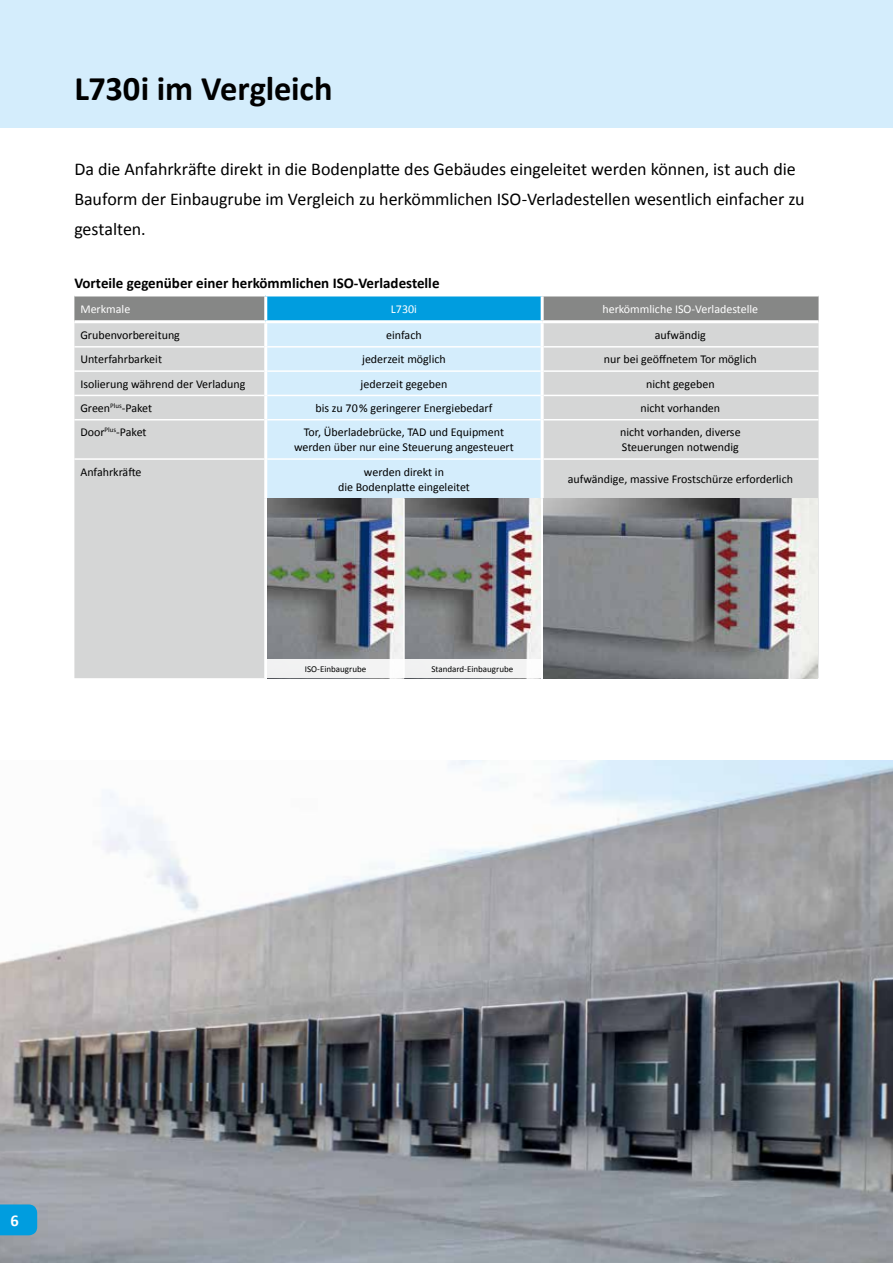
<style>
.page{position:relative;width:893px;height:1263px;background:#fff}
.page>*{position:absolute;margin:0;border:0;box-sizing:border-box;transform-origin:0 0}
.t1{font:700 34.5px "Calibri";letter-spacing:-.005em;color:#000}
.t2{font:18px/30px "Calibri";letter-spacing:-.005em;color:#000}
.t3{font:700 16.5px "Calibri";color:#fff}
.t4{font:700 15px "Calibri";color:#000}
.t5{font:12px/15px "Calibri";color:#000;text-align:center}
.t6{font:12px "Calibri";color:#fff}
.t7{font:9px "Calibri";color:#000}
</style>
<div class="page">
<img style="left:0;top:760px;width:893px;height:503px">
<div style="left:0;top:0;width:893px;height:128px;background:#d4edfc"></div>
<div style="left:74px;top:296px;width:745px;height:24px;background:#868786"></div>
<div style="left:266px;top:296px;width:276px;height:26px;background:#009ddf"></div>
<div style="left:74px;top:323px;width:745px;height:355px;background:#d5d6d6"></div>
<div style="left:267px;top:323px;width:274px;height:175px;background:#d4edfc"></div>
<hr style="left:267px;top:458px;width:274px;height:2px;background:#fff">
<hr style="left:544px;top:458px;width:275px;height:2px;background:#fff">
<hr style="left:267px;top:346px;width:274px;height:2px;background:#fff">
<hr style="left:544px;top:346px;width:275px;height:2px;background:#fff">
<hr style="left:267px;top:370px;width:274px;height:2px;background:#fff">
<hr style="left:544px;top:370px;width:275px;height:2px;background:#fff">
<hr style="left:267px;top:395px;width:274px;height:1px;background:#fff">
<hr style="left:544px;top:395px;width:275px;height:1px;background:#fff">
<hr style="left:267px;top:419px;width:274px;height:1px;background:#fff">
<hr style="left:544px;top:419px;width:275px;height:1px;background:#fff">
<hr style="left:74px;top:458px;width:190px;height:2px;background:#fff">
<hr style="left:74px;top:346px;width:190px;height:2px;background:#fff">
<hr style="left:74px;top:370px;width:190px;height:2px;background:#fff">
<hr style="left:74px;top:395px;width:190px;height:1px;background:#fff">
<hr style="left:74px;top:419px;width:190px;height:1px;background:#fff">
<hr style="left:266px;top:320px;width:276px;height:3px;background:#fff">
<hr style="left:264px;top:296px;width:3px;height:24px;background:#fff">
<hr style="left:541px;top:296px;width:3px;height:24px;background:#fff">
<hr style="left:264px;top:323px;width:3px;height:24px;background:#fff">
<hr style="left:541px;top:323px;width:3px;height:24px;background:#fff">
<hr style="left:264px;top:347px;width:3px;height:24px;background:#fff">
<hr style="left:541px;top:347px;width:3px;height:24px;background:#fff">
<hr style="left:264px;top:371px;width:3px;height:24px;background:#fff">
<hr style="left:541px;top:371px;width:3px;height:24px;background:#fff">
<hr style="left:264px;top:395px;width:3px;height:25px;background:#fff">
<hr style="left:541px;top:395px;width:3px;height:25px;background:#fff">
<hr style="left:264px;top:420px;width:3px;height:39px;background:#fff">
<hr style="left:541px;top:420px;width:3px;height:39px;background:#fff">
<hr style="left:264px;top:459px;width:3px;height:39px;background:#fff">
<hr style="left:541px;top:459px;width:3px;height:39px;background:#fff">
<hr style="left:264px;top:498px;width:3px;height:180px;background:#fff">
<hr style="left:541px;top:498px;width:3px;height:180px;background:#fff">
<img style="left:405px;top:498px;width:136px;height:162px">
<img style="left:267px;top:498px;width:136px;height:162px">
<hr style="left:403px;top:498px;width:2px;height:180px;background:#fff">
<div style="left:267px;top:660px;width:137px;height:18px;background:#f2f2f3"></div>
<div style="left:404px;top:660px;width:137px;height:18px;background:#f2f2f3"></div>
<img style="left:543px;top:498px;width:274px;height:180px">
<svg style="left:0;top:1204px;width:37px;height:31px"></svg>
<h1 class="t1" style="left:74px;top:67px;width:260px">L730i im Vergleich</h1>
<h2 class="t2" style="left:74px;top:153px;width:732px">Da die Anfahrkräfte direkt in die Bodenplatte des Gebäudes eingeleitet werden können, ist auch die<br>Bauform der Einbaugrube im Vergleich zu herkömmlichen ISO-Verladestellen wesentlich einfacher zu gestalten.</h2>
<p class="t4" style="left:74px;top:273px;width:367px">Vorteile gegenüber einer herkömmlichen ISO-Verladestelle</p>
<p class="t6" style="left:80px;top:302px;width:51px">Merkmale</p>
<p class="t6" style="left:391px;top:302px;width:28px">L730i</p>
<p class="t6" style="left:602px;top:302px;width:157px">herkömmliche ISO-Verladestelle</p>
<p class="t5" style="left:80px;top:327px;width:101px">Grubenvorbereitung</p>
<p class="t5" style="left:386px;top:327px;width:37px">einfach</p>
<p class="t5" style="left:655px;top:327px;width:52px">aufwändig</p>
<p class="t5" style="left:80px;top:351px;width:83px">Unterfahrbarkeit</p>
<p class="t5" style="left:362px;top:351px;width:85px">jederzeit möglich</p>
<p class="t5" style="left:604px;top:351px;width:154px">nur bei geöffnetem Tor möglich</p>
<p class="t5" style="left:80px;top:376px;width:167px">Isolierung während der Verladung</p>
<p class="t5" style="left:361px;top:376px;width:88px">jederzeit gegeben</p>
<p class="t5" style="left:646px;top:376px;width:70px">nicht gegeben</p>
<p class="t5" style="left:80px;top:400px;width:73px">Green<sup>Plus</sup>-Paket</p>
<p class="t5" style="left:315px;top:400px;width:179px">bis zu 70 % geringerer Energiebedarf</p>
<p class="t5" style="left:640px;top:400px;width:81px">nicht vorhanden</p>
<p class="t5" style="left:80px;top:424px;width:68px">Door<sup>Plus</sup>-Paket</p>
<p class="t5" style="left:294px;top:424px;width:221px">Tor, Überladebrücke, TAD und Equipment werden über nur eine Steuerung angesteuert</p>
<p class="t5" style="left:620px;top:424px;width:122px;text-align:left">nicht vorhanden, diverse<br>Steuerungen notwendig</p>
<p class="t5" style="left:80px;top:464px;width:63px">Anfahrkräfte</p>
<p class="t5" style="left:338px;top:464px;width:133px">werden direkt in<br>die Bodenplatte eingeleitet</p>
<p class="t5" style="left:568px;top:471px;width:227px">aufwändige, massive Frostschürze erforderlich</p>
<p class="t7" style="left:305px;top:664px;width:63px">ISO-Einbaugrube</p>
<p class="t7" style="left:431px;top:664px;width:83px">Standard-Einbaugrube</p>
<h3 class="t3" style="left:10px;top:1210px;width:10px">6</h3>
</div>
